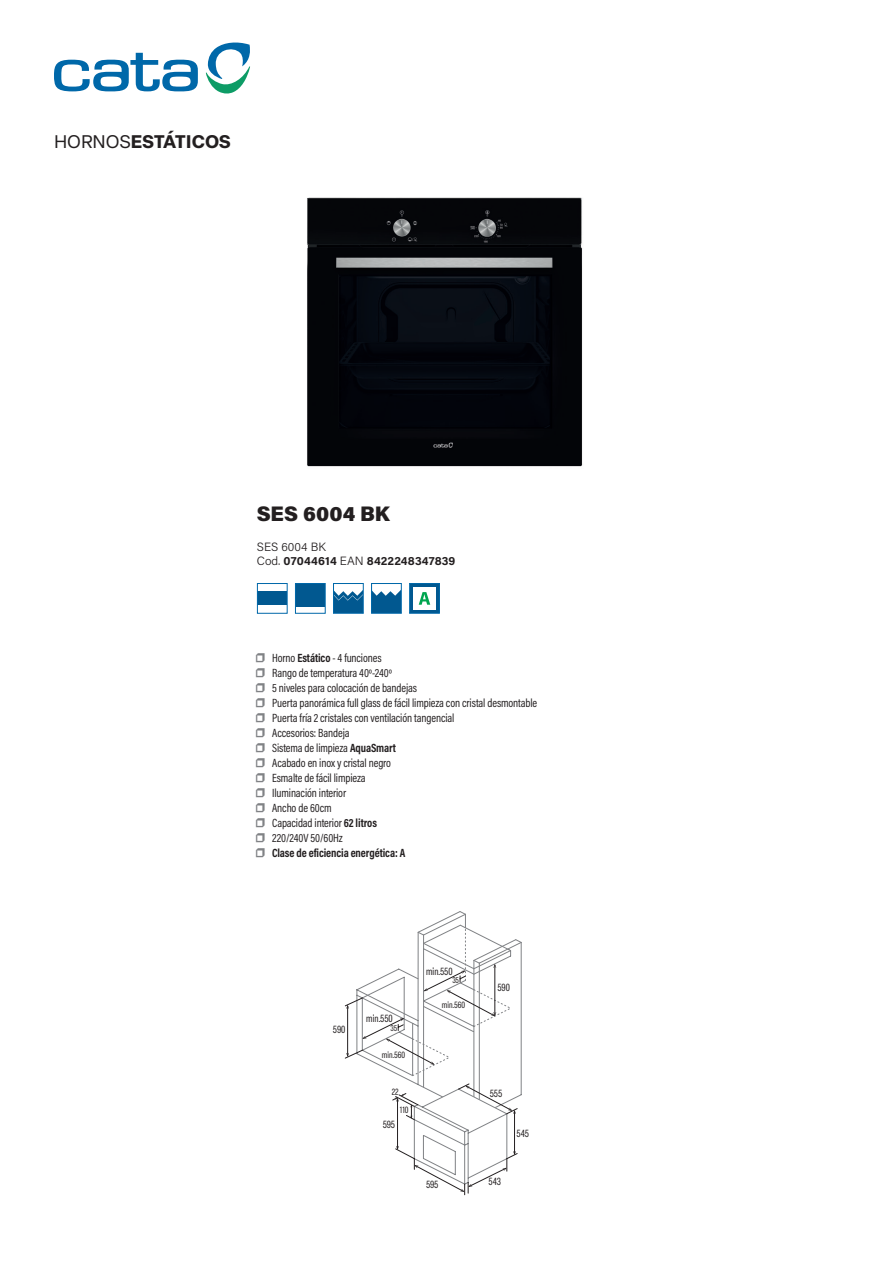
<style>
.page{position:relative;width:893px;height:1263px;background:#fff}
.page>*{position:absolute;margin:0;border:0;box-sizing:border-box;transform-origin:0 0}
.t1{font:900 21px "Acumin Pro";letter-spacing:.005em;color:#231f20}
.t2{font:700 18px "Elza Text";letter-spacing:-.015em;color:#231f20}
.t3{font:12px/15px "Acumin Pro Cond";letter-spacing:-.01em;color:#231f20;scale:.96 1}
.t4{font:700 12px/14px "Acumin Pro";letter-spacing:.01em;color:#231f20}
.t5{font:condensed 10.2px "Elza";letter-spacing:-.01em;color:#231f20}
.t6{font:condensed 8.85px "Elza";color:#231f20}
.t7{font:condensed 8.25px "Elza";color:#231f20}
.s1{font-weight:400}
.s2{font-weight:300}
.s3{font-family:"Acumin Pro Wide";font-size:21px;color:#808285}
.s4{font-weight:700}
</style>
<div class="page">
<svg style="left:206px;top:42px;width:44px;height:52px"></svg>
<svg style="left:54px;top:53px;width:144px;height:38px"></svg>
<svg style="left:344px;top:911px;width:178px;height:284px"></svg>
<img style="left:307px;top:197px;width:276px;height:270px">
<svg style="left:259px;top:591px;width:27px;height:14px"></svg>
<div style="left:257px;top:583px;width:31px;height:31px;border:1px solid #0068a9"></div>
<svg style="left:297px;top:585px;width:27px;height:22px"></svg>
<div style="left:295px;top:583px;width:31px;height:31px;border:1px solid #0068a9"></div>
<svg style="left:335px;top:591px;width:27px;height:21px"></svg>
<div style="left:333px;top:583px;width:31px;height:31px;border:1px solid #0068a9"></div>
<svg style="left:373px;top:591px;width:27px;height:21px"></svg>
<div style="left:371px;top:583px;width:31px;height:31px;border:1px solid #0068a9"></div>
<svg style="left:411px;top:585px;width:27px;height:27px"></svg>
<div style="left:409px;top:583px;width:31px;height:31px;border:1px solid #0068a9"></div>
<h2 class="t2" style="left:54px;top:128px;width:179px"><span class="s1">HORNOS</span>ESTÁTICOS</h2>
<h1 class="t1" style="left:257px;top:499px;width:135px">SES 6004 BK</h1>
<p class="t4" style="left:257px;top:539px;width:200px"><span class="s2">SES 6004 BK<br>Cod.</span> 07044614 <span class="s2">EAN</span> 8422248347839</p>
<p class="t3" style="left:255px;top:650px;width:295px"><span class="s3">❒</span> Horno <span class="s4">Estático</span> - 4 funciones<br><span class="s3">❒</span> Rango de temperatura 40º-240º<br><span class="s3">❒</span> 5 niveles para colocación de bandejas<br><span class="s3">❒</span> Puerta panorámica full glass de fácil limpieza con cristal desmontable <span class="s3">❒</span> Puerta fría 2 cristales con ventilación tangencial<br><span class="s3">❒</span> Accesorios: Bandeja<br><span class="s3">❒</span> Sistema de limpieza <span class="s4">AquaSmart<br></span><span class="s3">❒</span> Acabado en inox y cristal negro<br><span class="s3">❒</span> Esmalte de fácil limpieza<br><span class="s3">❒</span> Iluminación interior<br><span class="s3">❒</span> Ancho de 60cm<br><span class="s3">❒</span> Capacidad interior <span class="s4">62 litros<br></span><span class="s3">❒</span> 220/240V 50/60Hz<br><span class="s3">❒</span> <span class="s4">Clase de eficiencia energética: A</span></p>
<p class="t5" style="left:333px;top:1023px;width:14px">590</p>
<p class="t5" style="left:366px;top:1012px;width:28px">min.550</p>
<p class="t7" style="left:391px;top:1023px;width:8px">35</p>
<p class="t6" style="left:382px;top:1049px;width:25px">min.560</p>
<p class="t6" style="left:392px;top:1086px;width:8px">22</p>
<p class="t6" style="left:400px;top:1104px;width:10px">110</p>
<p class="t5" style="left:383px;top:1117px;width:14px">595</p>
<p class="t5" style="left:426px;top:964px;width:28px">min.550</p>
<p class="t7" style="left:452px;top:974px;width:8px">35</p>
<p class="t6" style="left:442px;top:999px;width:25px">min.560</p>
<p class="t5" style="left:497px;top:981px;width:14px">590</p>
<p class="t5" style="left:490px;top:1087px;width:14px">555</p>
<p class="t5" style="left:517px;top:1126px;width:14px">545</p>
<p class="t5" style="left:426px;top:1177px;width:14px">595</p>
<p class="t5" style="left:489px;top:1175px;width:14px">543</p>
</div>
